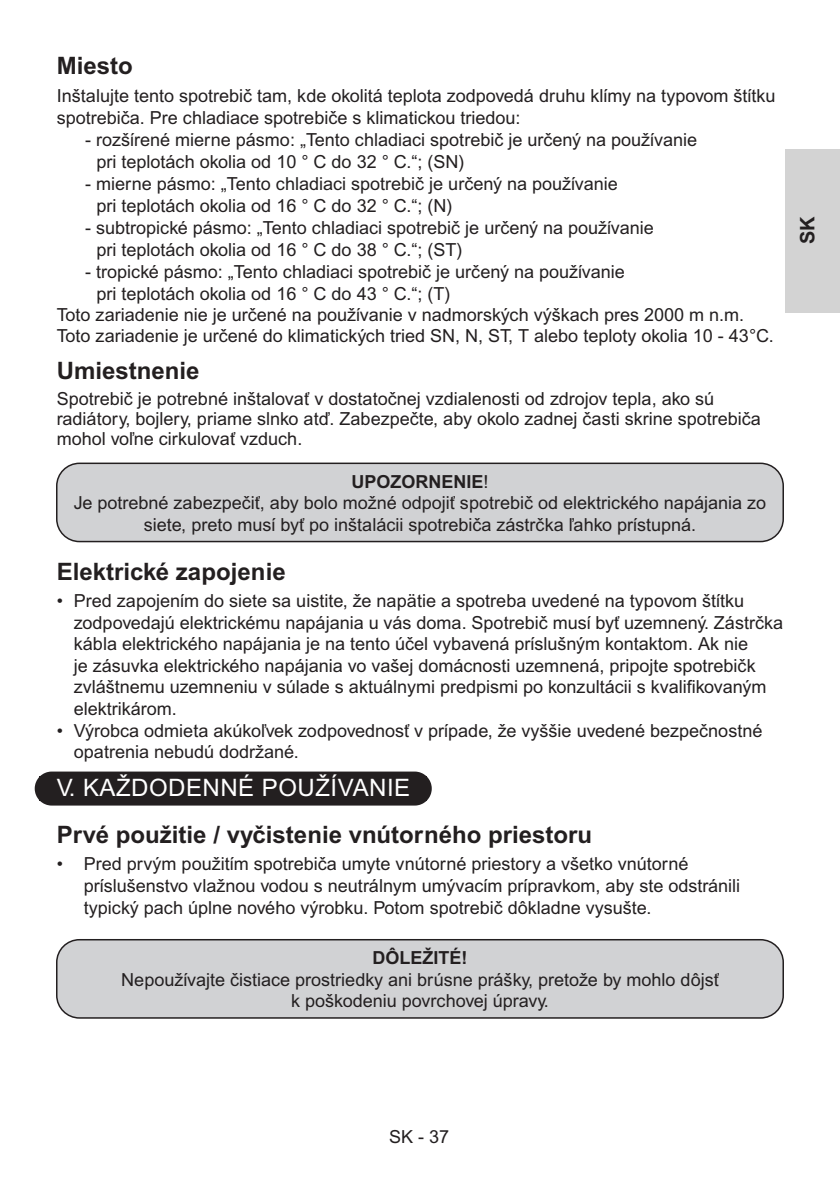
<style>
.page{position:relative;width:840px;height:1191px;background:#fff}
.page>*{position:absolute;margin:0;border:0;box-sizing:border-box;transform-origin:0 0}
.t1{font:700 24px "Arial MT Pro";color:#231f20}
.t2{font:24px "Arial MT Pro";letter-spacing:.02em;color:#fff}
.t3{font:700 20px "Arial MT Pro";color:#231f20}
.t4{font:18px/21.6px "Arial MT Pro";color:#231f20}
.t5{font:700 18px "Arial MT Pro";color:#231f20}
.s1{font-weight:700}
</style>
<div class="page">
<div style="left:784px;top:150px;width:55px;height:163px;background:#d3d3d3"></div>
<div style="left:57px;top:463px;width:725px;height:78px;background:#d1d2d4;border-radius:23px"></div>
<div style="left:56px;top:462px;width:727px;height:80px;border:2px solid #231f20;border-radius:23px"></div>
<div style="left:46px;top:782px;width:374px;height:12px;background:#231f20"></div>
<div style="left:35px;top:771px;width:396px;height:34px;border:10px solid #231f20;border-radius:12px"></div>
<div style="left:57px;top:939px;width:725px;height:79px;background:#d1d2d4;border-radius:23px"></div>
<div style="left:56px;top:939px;width:727px;height:79px;border:2px solid #231f20;border-radius:23px"></div>
<h1 class="t1" style="left:57px;top:52px;width:78px">Miesto</h1>
<p class="t4" style="left:57px;top:85px;width:719px">Inštalujte tento spotrebič tam, kde okolitá teplota zodpovedá druhu klímy na typovom štítku spotrebiča. Pre chladiace spotrebiče s klimatickou triedou:</p>
<p class="t4" style="left:96px;top:129px;width:601px;text-indent:-11px">- rozšírené mierne pásmo: „Tento chladiaci spotrebič je určený na používanie pri teplotách okolia od 10 ° C do 32 ° C.“; (SN)</p>
<p class="t4" style="left:96px;top:173px;width:522px;text-indent:-11px">- mierne pásmo: „Tento chladiaci spotrebič je určený na používanie pri teplotách okolia od 16 ° C do 32 ° C.“; (N)</p>
<p class="t4" style="left:96px;top:217px;width:558px;text-indent:-11px">- subtropické pásmo: „Tento chladiaci spotrebič je určený na používanie pri teplotách okolia od 16 ° C do 38 ° C.“; (ST)</p>
<p class="t4" style="left:85px;top:262px;width:541px">- tropické pásmo: „Tento chladiaci spotrebič je určený na používanie</p>
<p class="t4" style="left:96px;top:284px;width:355px">pri teplotách okolia od 16 ° C do 43 ° C.“; (T)</p>
<p class="t4" style="left:57px;top:305px;width:688px">Toto zariadenie nie je určené na používanie v nadmorských výškach pres 2000 m n.m.</p>
<p class="t4" style="left:57px;top:326px;width:718px">Toto zariadenie je určené do klimatických tried SN, N, ST, T alebo teploty okolia 10 - 43°C.</p>
<h1 class="t1" style="left:57px;top:357px;width:144px">Umiestnenie</h1>
<p class="t4" style="left:57px;top:389px;width:705px;line-height:20px">Spotrebič je potrebné inštalovať v dostatočnej vzdialenosti od zdrojov tepla, ako sú radiátory, bojlery, priame slnko atď. Zabezpečte, aby okolo zadnej časti skrine spotrebiča mohol voľne cirkulovať vzduch.</p>
<p class="t4" style="left:74px;top:471px;width:693px;text-align:center"><span class="s1">UPOZORNENIE</span>!<br>Je potrebné zabezpečiť, aby bolo možné odpojiť spotrebič od elektrického napájania zo siete, preto musí byť po inštalácii spotrebiča zástrčka ľahko prístupná.</p>
<h1 class="t1" style="left:57px;top:557px;width:230px">Elektrické zapojenie</h1>
<p class="t4" style="left:74px;top:590px;width:710px;text-indent:-17px">• Pred zapojením do siete sa uistite, že napätie a spotreba uvedené na typovom štítku zodpovedajú elektrickému napájania u vás doma. Spotrebič musí byť uzemnený. Zástrčka kábla elektrického napájania je na tento účel vybavená príslušným kontaktom. Ak nie<br>je zásuvka elektrického napájania vo vašej domácnosti uzemnená, pripojte spotrebičk zvláštnemu uzemneniu v súlade s aktuálnymi predpismi po konzultácii s kvalifikovaným elektrikárom.</p>
<p class="t4" style="left:74px;top:720px;width:689px;text-indent:-17px">• Výrobca odmieta akúkoľvek zodpovednosť v prípade, že vyššie uvedené bezpečnostné opatrenia nebudú dodržané.</p>
<h1 class="t2" style="left:57px;top:774px;width:355px">V. KAŽDODENNÉ POUŽÍVANIE</h1>
<h1 class="t1" style="left:57px;top:820px;width:536px">Prvé použitie / vyčistenie vnútorného priestoru</h1>
<p class="t4" style="left:84px;top:854px;width:657px;text-indent:-27px">• Pred prvým použitím spotrebiča umyte vnútorné priestory a všetko vnútorné príslušenstvo vlažnou vodou s neutrálnym umývacím prípravkom, aby ste odstránili typický pach úplne nového výrobku. Potom spotrebič dôkladne vysušte.</p>
<p class="t5" style="left:372px;top:947px;width:97px">DÔLEŽITÉ!</p>
<p class="t4" style="left:121px;top:969px;width:598px;text-align:center">Nepoužívajte čistiace prostriedky ani brúsne prášky, pretože by mohlo dôjsť k poškodeniu povrchovej úpravy.</p>
<p class="t3" style="left:795px;top:244px;width:29px;rotate:-90deg">SK</p>
<p class="t4" style="left:389px;top:1126px;width:62px">SK - 37</p>
</div>
